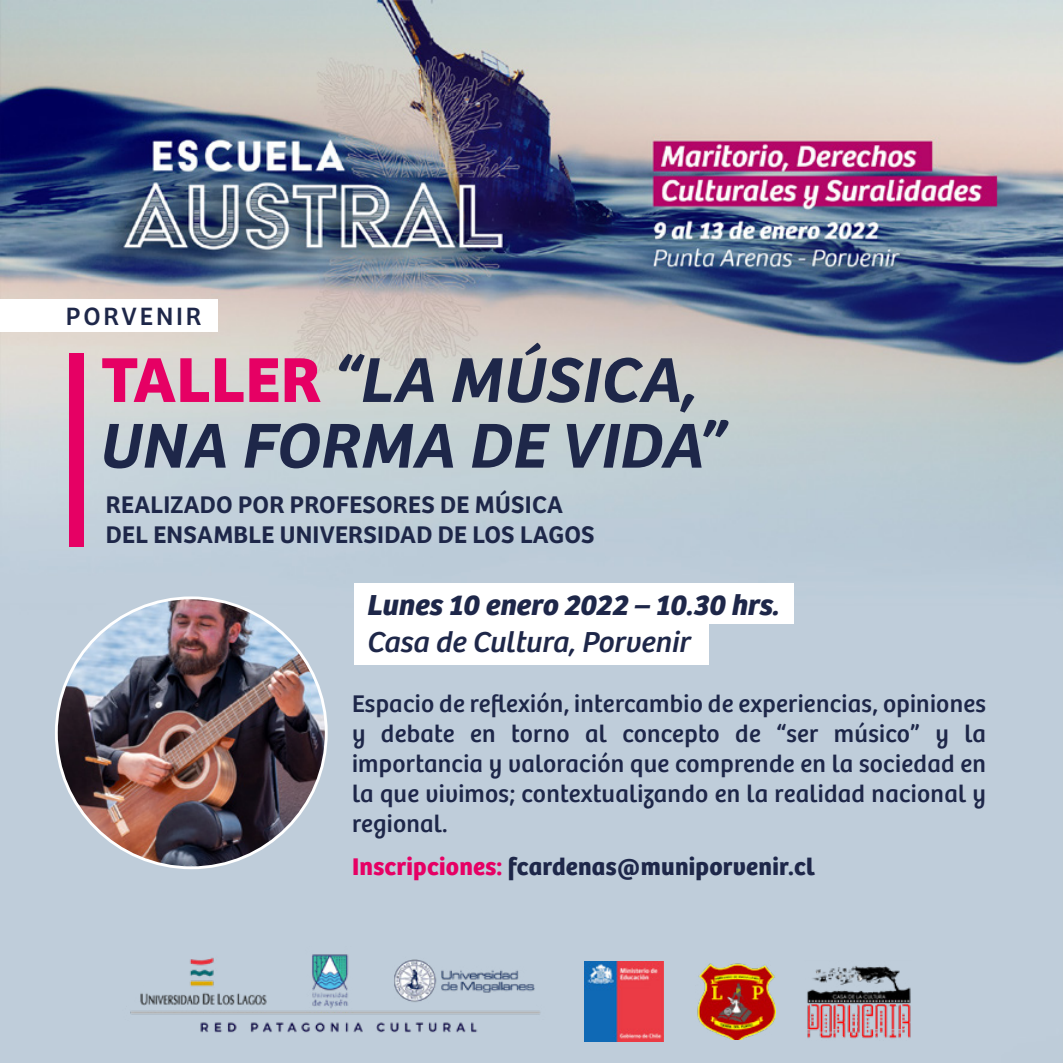
<style>
.page{position:relative;width:1063px;height:1063px;background:#fff}
.page>*{position:absolute;margin:0;border:0;box-sizing:border-box;transform-origin:0 0}
.t1{font:italic 600 65.75px/65.8px "Bree";letter-spacing:.01em;color:#1e2749}
.t2{font:italic 700 30px "Bree";color:#1e2749}
.t3{font:italic 30px "Bree";color:#1e2749}
.t4{font:26px "Bree";letter-spacing:.11em;color:#1e2749}
.t5{font:25px/30px "Bree";letter-spacing:.01em;color:#1e2749;text-align:justify}
.t6{font:600 25px/30px "Bree";letter-spacing:.01em;color:#1e2749}
.t7{font:700 25px "Bree";letter-spacing:.01em;color:#1e2749}
.s1{font-weight:700;font-style:normal;color:#e60064}
.s2{color:#e60064}
</style>
<div class="page">
<img style="left:0;top:0;width:1063px;height:1063px">
<div style="left:354px;top:583px;width:440px;height:41px;background:#fff"></div>
<div style="left:354px;top:624px;width:355px;height:41px;background:#fff"></div>
<img style="left:56px;top:598px;width:270px;height:270px;border-radius:135px">
<div style="left:70px;top:353px;width:14px;height:194px;background:#e60064"></div>
<div style="left:0;top:299px;width:218px;height:33px;background:#fff"></div>
<img style="left:104px;top:946px;width:460px;height:98px">
<img style="left:584px;top:962px;width:80px;height:79px">
<img style="left:696px;top:960px;width:79px;height:80px">
<img style="left:805px;top:960px;width:107px;height:81px">
<p class="t4" style="left:66px;top:296px;width:137px">PORVENIR</p>
<h1 class="t1" style="left:101px;top:342px;width:626px"><span class="s1">TALLER</span> “LA MÚSICA,<br>UNA FORMA DE VIDA”</h1>
<p class="t6" style="left:106px;top:487px;width:490px">REALIZADO POR PROFESORES DE MÚSICA<br>DEL ENSAMBLE UNIVERSIDAD DE LOS LAGOS</p>
<p class="t2" style="left:368px;top:581px;width:414px">Lunes 10 enero 2022 – 10.30 hrs.</p>
<p class="t3" style="left:368px;top:619px;width:325px">Casa de Cultura, Porvenir</p>
<p class="t5" style="left:352px;top:687px;width:636px">Espacio de reflexión, intercambio de experiencias, opiniones y debate en torno al concepto de “ser músico” y la importancia y valoración que comprende en la sociedad en la que vivimos; contextualizando en la realidad nacional y regional.</p>
<p class="t7" style="left:352px;top:847px;width:464px"><span class="s2">Inscripciones:</span> fcardenas@muniporvenir.cl</p>
</div>
